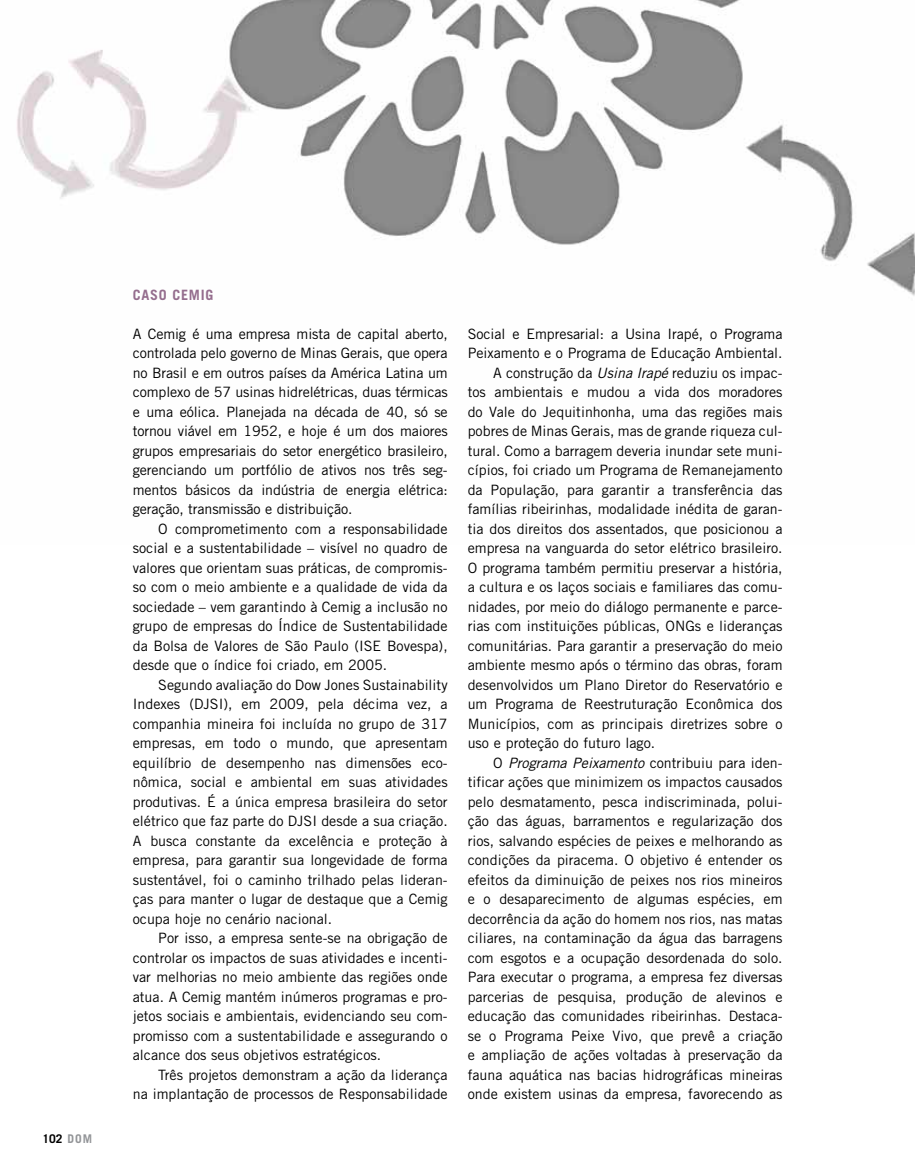
<style>
.page{position:relative;width:915px;height:1170px;background:#fff}
.page>*{position:absolute;margin:0;border:0;box-sizing:border-box;transform-origin:0 0}
.t1{font:14.25px/19.5px "Trade Gothic LT Std";color:#000;text-align:justify}
.t2{font:700 14.25px "Trade Gothic LT Std";letter-spacing:.05em;color:#956e8e}
.t3{font:700 12px "Trade Gothic LT Std";letter-spacing:.045em;color:#000}
.s1{color:#939598}
.s2{font-style:italic}
</style>
<div class="page">
<img style="left:17px;top:0;width:897px;height:296px">
<p class="t3" style="left:43px;top:1131px;width:51px">102 <span class="s1">DOM</span></p>
<p class="t2" style="left:133px;top:286px;width:82px">CASO CEMIG</p>
<p class="t1" style="left:133px;top:323px;width:316px">A Cemig é uma empresa mista de capital aberto, controlada pelo governo de Minas Gerais, que opera no Brasil e em outros países da América Latina um complexo de 57 usinas hidrelétricas, duas térmicas e uma eólica. Planejada na década de 40, só se tornou viável em 1952, e hoje é um dos maiores grupos empresariais do setor energético brasileiro, gerenciando um portfólio de ativos nos três seg&shy;mentos básicos da indústria de energia elétrica: geração, transmissão e distribuição.</p>
<p class="t1" style="left:133px;top:518px;width:316px;text-indent:26px">O comprometimento com a responsabilidade social e a sustentabilidade – visível no quadro de valores que orientam suas práticas, de compromis&shy;so com o meio ambiente e a qualidade de vida da sociedade – vem garantindo à Cemig a inclusão no grupo de empresas do Índice de Sustentabilidade da Bolsa de Valores de São Paulo (ISE Bovespa), desde que o índice foi criado, em 2005.</p>
<p class="t1" style="left:133px;top:674px;width:316px;text-indent:26px">Segundo avaliação do Dow Jones Sustainability Indexes (DJSI), em 2009, pela décima vez, a companhia mineira foi incluída no grupo de 317 empresas, em todo o mundo, que apresentam equilíbrio de desempenho nas dimensões eco&shy;nômica, social e ambiental em suas atividades produtivas. É a única empresa brasileira do setor elétrico que faz parte do DJSI desde a sua criação.<br>A busca constante da excelência e proteção à empresa, para garantir sua longevidade de forma sustentável, foi o caminho trilhado pelas lideran&shy;ças para manter o lugar de destaque que a Cemig ocupa hoje no cenário nacional.</p>
<p class="t1" style="left:133px;top:928px;width:316px;text-indent:26px">Por isso, a empresa sente-se na obrigação de controlar os impactos de suas atividades e incenti&shy;var melhorias no meio ambiente das regiões onde atua. A Cemig mantém inúmeros programas e pro&shy;jetos sociais e ambientais, evidenciando seu com&shy;promisso com a sustentabilidade e assegurando o alcance dos seus objetivos estratégicos.</p>
<p class="t1" style="left:133px;top:1064px;width:316px;text-align:right">Três projetos demonstram a ação da liderança<br>na implantação de processos de Responsabilidade</p>
<p class="t1" style="left:467px;top:323px;width:316px">Social e Empresarial: a Usina Irapé, o Programa</p>
<p class="t1" style="left:467px;top:343px;width:316px">Peixamento e o Programa de Educação Ambiental.</p>
<p class="t1" style="left:493px;top:362px;width:291px">A construção da <span class="s2">Usina Irapé</span> reduziu os impac-</p>
<p class="t1" style="left:467px;top:382px;width:316px">tos ambientais e mudou a vida dos moradores</p>
<p class="t1" style="left:467px;top:401px;width:316px">do Vale do Jequitinhonha, uma das regiões mais</p>
<p class="t1" style="left:467px;top:421px;width:316px">pobres de Minas Gerais, mas de grande riqueza cul-</p>
<p class="t1" style="left:467px;top:440px;width:316px">tural. Como a barragem deveria inundar sete muni-</p>
<p class="t1" style="left:467px;top:460px;width:316px">cípios, foi criado um Programa de Remanejamento</p>
<p class="t1" style="left:467px;top:479px;width:316px">da População, para garantir a transferência das</p>
<p class="t1" style="left:467px;top:499px;width:316px">famílias ribeirinhas, modalidade inédita de garan-</p>
<p class="t1" style="left:467px;top:518px;width:316px">tia dos direitos dos assentados, que posicionou a</p>
<p class="t1" style="left:467px;top:538px;width:316px">empresa na vanguarda do setor elétrico brasileiro.</p>
<p class="t1" style="left:467px;top:557px;width:316px">O programa também permitiu preservar a história,</p>
<p class="t1" style="left:467px;top:577px;width:316px">a cultura e os laços sociais e familiares das comu-</p>
<p class="t1" style="left:467px;top:596px;width:316px">nidades, por meio do diálogo permanente e parce-</p>
<p class="t1" style="left:467px;top:616px;width:316px">rias com instituições públicas, ONGs e lideranças</p>
<p class="t1" style="left:467px;top:635px;width:316px">comunitárias. Para garantir a preservação do meio</p>
<p class="t1" style="left:467px;top:655px;width:316px">ambiente mesmo após o término das obras, foram</p>
<p class="t1" style="left:467px;top:674px;width:316px">desenvolvidos um Plano Diretor do Reservatório e</p>
<p class="t1" style="left:467px;top:694px;width:316px">um Programa de Reestruturação Econômica dos</p>
<p class="t1" style="left:467px;top:713px;width:316px">Municípios, com as principais diretrizes sobre o</p>
<p class="t1" style="left:467px;top:733px;width:189px">uso e proteção do futuro lago.</p>
<p class="t1" style="left:493px;top:752px;width:291px">O <span class="s2">Programa Peixamento</span> contribuiu para iden-</p>
<p class="t1" style="left:467px;top:772px;width:316px">tificar ações que minimizem os impactos causados</p>
<p class="t1" style="left:467px;top:791px;width:316px">pelo desmatamento, pesca indiscriminada, polui-</p>
<p class="t1" style="left:467px;top:811px;width:316px">ção das águas, barramentos e regularização dos</p>
<p class="t1" style="left:467px;top:830px;width:316px">rios, salvando espécies de peixes e melhorando as</p>
<p class="t1" style="left:467px;top:850px;width:316px">condições da piracema. O objetivo é entender os</p>
<p class="t1" style="left:467px;top:869px;width:316px">efeitos da diminuição de peixes nos rios mineiros</p>
<p class="t1" style="left:467px;top:889px;width:316px">e o desaparecimento de algumas espécies, em</p>
<p class="t1" style="left:467px;top:908px;width:316px">decorrência da ação do homem nos rios, nas matas</p>
<p class="t1" style="left:467px;top:928px;width:316px">ciliares, na contaminação da água das barragens</p>
<p class="t1" style="left:467px;top:947px;width:316px">com esgotos e a ocupação desordenada do solo.</p>
<p class="t1" style="left:467px;top:967px;width:316px">Para executar o programa, a empresa fez diversas</p>
<p class="t1" style="left:467px;top:986px;width:316px">parcerias de pesquisa, produção de alevinos e</p>
<p class="t1" style="left:467px;top:1006px;width:316px">educação das comunidades ribeirinhas. Destaca-</p>
<p class="t1" style="left:467px;top:1025px;width:316px">se o Programa Peixe Vivo, que prevê a criação</p>
<p class="t1" style="left:467px;top:1045px;width:316px">e ampliação de ações voltadas à preservação da</p>
<p class="t1" style="left:467px;top:1064px;width:316px">fauna aquática nas bacias hidrográficas mineiras</p>
<p class="t1" style="left:467px;top:1084px;width:316px">onde existem usinas da empresa, favorecendo as</p>
</div>
